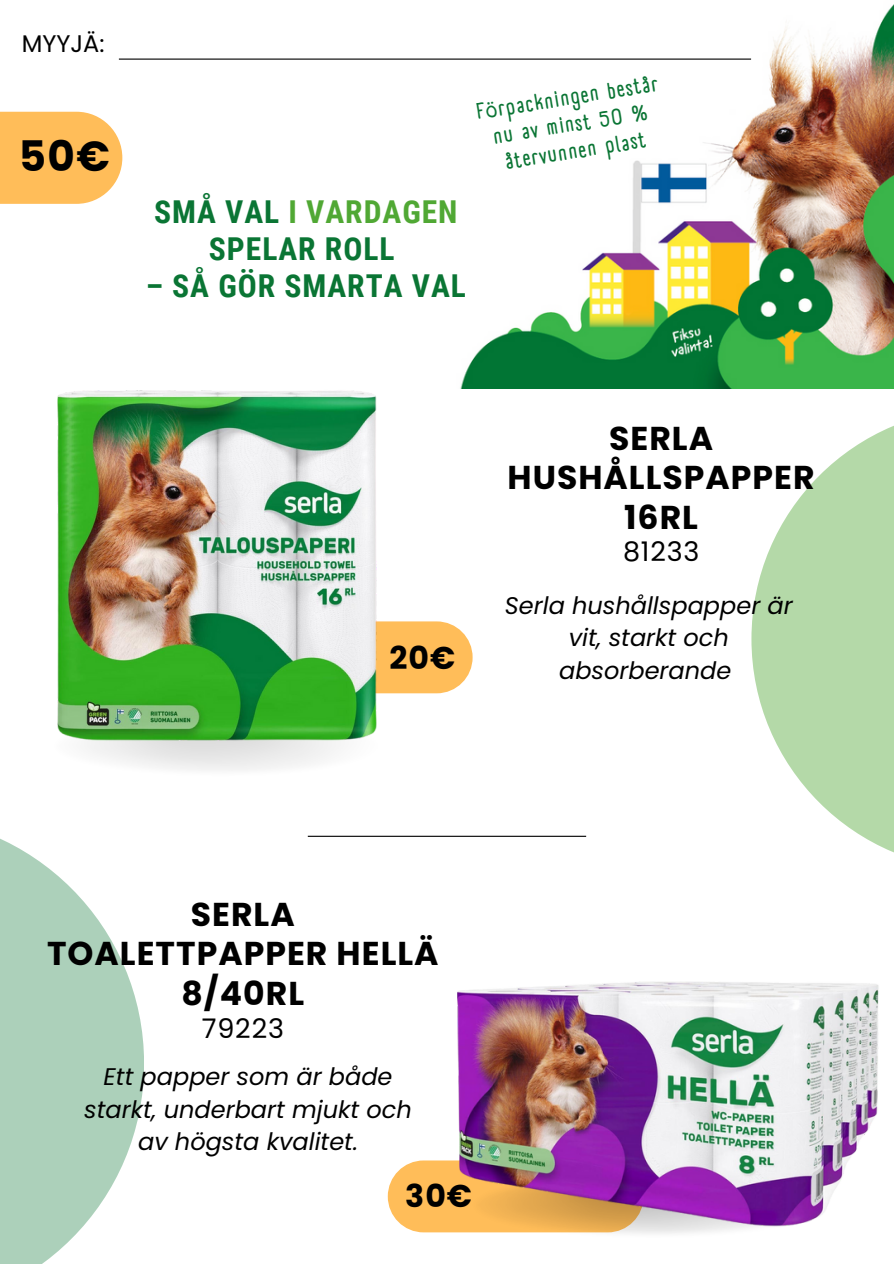
<style>
.page{position:relative;width:894px;height:1264px;background:#fff}
.page>*{position:absolute;margin:0;border:0;box-sizing:border-box;transform-origin:0 0}
.t1{font:700 42px "Poppins";color:#000}
.t2{font:700 33px/39.5px "Poppins";letter-spacing:.03em;color:#000;text-align:center}
.t3{font:700 31.5px/37.2px "Roboto Condensed";letter-spacing:.03em;color:#0a7534;text-align:center}
.t4{font:700 31.5px "Poppins";color:#000}
.t5{font:27px "Poppins";letter-spacing:.03em;color:#000}
.t6{font:italic 24px/32.7px "Poppins";color:#000;text-align:center}
.t7{font:24px "Poppins";color:#000}
.t8{font:700 21.9px/26.8px "A Day Without Sun Text";color:#0a7534;text-align:center}
.s1{color:#50a834}
</style>
<div class="page">
<div style="left:217px;top:621px;width:255px;height:72px;background:#ffbd59;border-radius:36px"></div>
<svg style="left:0;top:838px;width:144px;height:425px;fill:#acd0ba"></svg>
<div style="left:387px;top:1160px;width:256px;height:72px;background:#ffbd59;border-radius:36px"></div>
<img style="left:470px;top:1231px;width:241px;height:3px">
<img style="left:426px;top:5px;width:467px;height:383px">
<hr style="left:119px;top:59px;width:631px;height:1px;background:#000">
<svg style="left:751px;top:426px;width:142px;height:426px;fill:#b4d9a8"></svg>
<svg style="left:0;top:112px;width:122px;height:92px;background:#ffc165"></svg>
<hr style="left:308px;top:835px;width:278px;height:1px;background:#000">
<img style="left:457px;top:982px;width:422px;height:249px">
<img style="left:57px;top:390px;width:342px;height:362px">
<p class="t7" style="left:22px;top:27px;width:84px">MYYJÄ:</p>
<h1 class="t1" style="left:19px;top:127px;width:92px">50€</h1>
<h3 class="t3" style="left:154px;top:193px;width:305px">SMÅ VAL <span class="s1">I VARDAGEN<br></span>SPELAR ROLL</h3>
<h3 class="t3" style="left:146px;top:268px;width:321px">– SÅ GÖR SMARTA VAL</h3>
<p class="t8" style="left:474px;top:99px;width:184px;rotate:-9deg">Förpackningen består nu av minst 50 % återvunnen plast</p>
<h3 class="t4" style="left:389px;top:635px;width:67px">20€</h3>
<h2 class="t2" style="left:507px;top:418px;width:308px">SERLA<br>HUSHÅLLSPAPPER<br>16RL</h2>
<p class="t5" style="left:623px;top:533px;width:78px">81233</p>
<p class="t6" style="left:505px;top:589px;width:289px">Serla hushållspapper är vit, starkt och absorberande</p>
<h2 class="t2" style="left:47px;top:894px;width:393px">SERLA<br>TOALETTPAPPER HELLÄ<br>8/40RL</h2>
<p class="t5" style="left:202px;top:1009px;width:84px">79223</p>
<p class="t6" style="left:84px;top:1060px;width:329px">Ett papper som är både starkt, underbart mjukt och av högsta kvalitet.</p>
<h3 class="t4" style="left:405px;top:1173px;width:68px">30€</h3>
</div>
